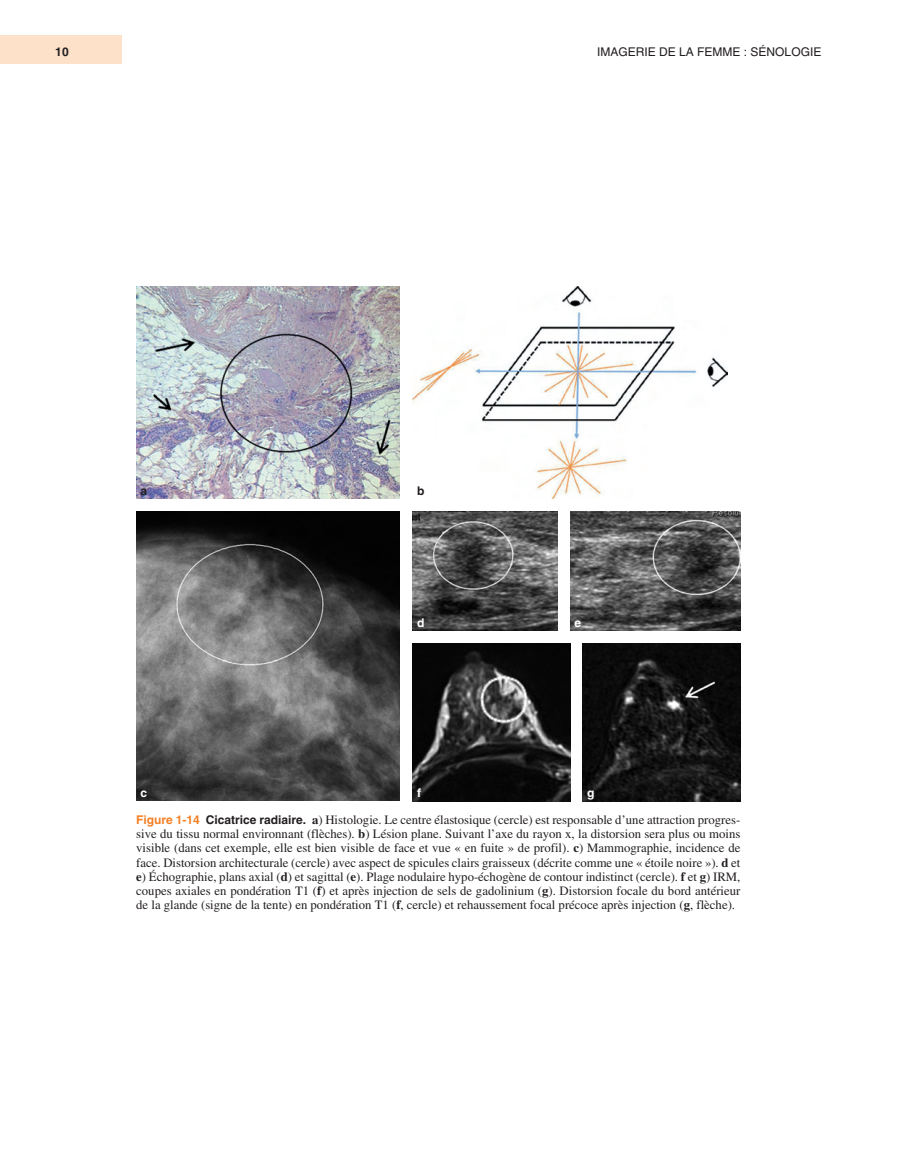
<style>
.page{position:relative;width:915px;height:1170px;background:#fff}
.page>*{position:absolute;margin:0;border:0;box-sizing:border-box;transform-origin:0 0}
.t1{font:12.75px/14.2px "Times";color:#231f20;text-align:justify}
.t2{font:12px "Helvetica";color:#231f20}
.t3{font:700 12px "Helvetica";color:#fff}
.t4{font:700 12px "Helvetica";color:#231f20}
.s1{font-family:"Helvetica";font-weight:700;font-size:12px;color:#f48026}
.s2{font-family:"Helvetica";font-weight:700;font-size:12px}
.s3{font-weight:700}
</style>
<div class="page">
<div style="left:0;top:36px;width:122px;height:28px;background:#fee1c9"></div>
<img style="left:136px;top:286px;width:264px;height:213px">
<img style="left:412px;top:286px;width:315px;height:213px">
<img style="left:136px;top:511px;width:264px;height:290px">
<img style="left:412px;top:511px;width:145px;height:120px">
<img style="left:570px;top:511px;width:170px;height:120px">
<img style="left:412px;top:643px;width:158px;height:158px">
<img style="left:582px;top:643px;width:158px;height:158px">
<p class="t4" style="left:55px;top:47px;width:15px">10</p>
<p class="t2" style="left:597px;top:47px;width:226px">IMAGERIE DE LA FEMME : SÉNOLOGIE</p>
<p class="t4" style="left:140px;top:486px;width:8px">a</p>
<p class="t3" style="left:140px;top:788px;width:8px">c</p>
<p class="t4" style="left:417px;top:486px;width:9px">b</p>
<p class="t3" style="left:417px;top:618px;width:9px">d</p>
<p class="t3" style="left:574px;top:618px;width:8px">e</p>
<p class="t3" style="left:417px;top:788px;width:5px">f</p>
<p class="t3" style="left:587px;top:788px;width:9px">g</p>
<p class="t1" style="left:136px;top:813px;width:605px"><span class="s1">Figure 1-14</span> <span class="s2">Cicatrice radiaire .</span> <span class="s3">a</span>) Histologie. Le centre élastosique (cercle) est responsable d’une attraction progres&shy;sive du tissu normal environnant (flèches). <span class="s3">b</span>) Lésion plane. Suivant l’axe du rayon x, la distorsion sera plus ou moins visible (dans cet exemple, elle est bien visible de face et vue « en fuite » de profil). <span class="s3">c</span>) Mammographie, incidence de face. Distorsion architecturale (cercle) avec aspect de spicules clairs graisseux (décrite comme une « étoile noire »). <span class="s3">d</span> et <span class="s3">e</span>) Échographie, plans axial (<span class="s3">d</span>) et sagittal (<span class="s3">e</span>). Plage nodulaire hypo- échogène de contour indistinct (cercle). <span class="s3">f</span> et <span class="s3">g</span>) IRM, coupes axiales en pondération T1 (<span class="s3">f</span>) et après injection de sels de gadolinium (<span class="s3">g</span>). Distorsion focale du bord antérieur de la glande (signe de la tente) en pondération T1 (<span class="s3">f</span>, cercle) et rehaussement focal précoce après injection (<span class="s3">g</span>, flèche).</p>
</div>
